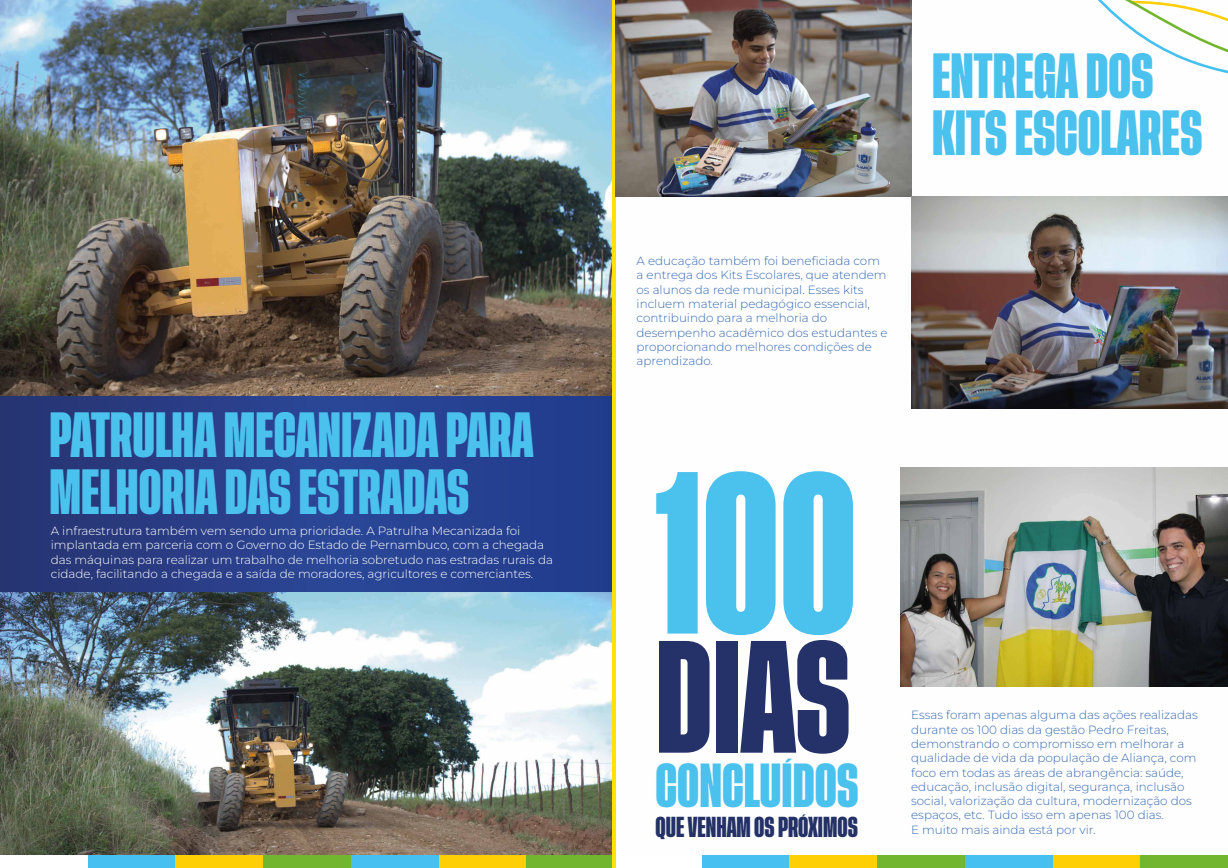
<style>
.page{position:relative;width:1228px;height:868px;background:#fff}
.page>*{position:absolute;margin:0;border:0;box-sizing:border-box;transform-origin:0 0}
.t1{font:700 170.34px "Tusker Grotesk 4700";color:#4bc1ee}
.t2{font:700 118.26px "Tusker Grotesk 4700";color:#253269}
.t3{font:700 47.28px/56.7px "Tusker Grotesk 4700";color:#4bc1ee}
.t4{font:700 46.02px "Tusker Grotesk 4700";color:#4bc1ee}
.t5{font:700 21.38px "Tusker Grotesk 4700";color:#243167}
.t6{font:100 11.94px/14.3px "Montserrat";color:#386cb4}
.t7{font:100 11.94px/14.3px "Montserrat";color:#fefefe}
</style>
<div class="page">
<div style="left:0;top:0;width:614px;height:868px;background:linear-gradient(to right,#2a397b,#26469a)"></div>
<img style="left:0;top:593px;width:612px;height:262px">
<img style="left:0;top:0;width:612px;height:396px">
<div style="left:0;top:855px;width:88px;height:13px;background:#fff"></div>
<div style="left:88px;top:855px;width:87px;height:13px;background:#45c0f0"></div>
<div style="left:175px;top:855px;width:88px;height:13px;background:#ffcf05"></div>
<div style="left:263px;top:855px;width:88px;height:13px;background:#71b62e"></div>
<div style="left:351px;top:855px;width:88px;height:13px;background:#45c0f0"></div>
<div style="left:439px;top:855px;width:87px;height:13px;background:#ffcf05"></div>
<div style="left:526px;top:855px;width:88px;height:13px;background:#71b62e"></div>
<div style="left:701px;top:855px;width:88px;height:13px;background:#45c0f0"></div>
<div style="left:789px;top:855px;width:88px;height:13px;background:#ffcf05"></div>
<div style="left:877px;top:855px;width:88px;height:13px;background:#71b62e"></div>
<div style="left:965px;top:855px;width:87px;height:13px;background:#45c0f0"></div>
<div style="left:1052px;top:855px;width:88px;height:13px;background:#ffcf05"></div>
<div style="left:1140px;top:855px;width:87px;height:13px;background:#71b62e"></div>
<hr style="left:612px;top:0;width:4px;height:868px;background:#fee302">
<svg style="left:1098px;top:0;width:129px;height:73px"></svg>
<img style="left:616px;top:0;width:295px;height:197px">
<img style="left:911px;top:197px;width:316px;height:211px">
<img style="left:900px;top:468px;width:327px;height:218px">
<h3 class="t3" style="left:49px;top:410px;width:485px">PATRULHA MECANIZADA PARA<br>MELHORIA DAS ESTRADAS</h3>
<p class="t7" style="left:51px;top:523px;width:503px">A infraestrutura também vem sendo uma prioridade. A Patrulha Mecanizada foi implantada em parceria com o Governo do Estado de Pernambuco, com a chegada das máquinas para realizar um trabalho de melhoria sobretudo nas estradas rurais da cidade, facilitando a chegada e a saída de moradores, agricultores e comerciantes.</p>
<p class="t6" style="left:636px;top:253px;width:252px">A educação também foi beneficiada com a entrega dos Kits Escolares, que atendem os alunos da rede municipal. Esses kits incluem material pedagógico essencial, contribuindo para a melhoria do desempenho acadêmico dos estudantes e proporcionando melhores condições de aprendizado.</p>
<h3 class="t3" style="left:932px;top:51px;width:272px">ENTREGA DOS<br>KITS ESCOLARES</h3>
<h1 class="t1" style="left:655px;top:454px;width:203px">100</h1>
<h2 class="t2" style="left:655px;top:628px;width:197px">DIAS</h2>
<h3 class="t4" style="left:655px;top:758px;width:205px">CONCLUÍDOS</h3>
<h3 class="t5" style="left:655px;top:815px;width:204px">QUE VENHAM OS PRÓXIMOS</h3>
<p class="t6" style="left:911px;top:708px;width:288px">Essas foram apenas alguma das ações realizadas durante os 100 dias da gestão Pedro Freitas, demonstrando o compromisso em melhorar a qualidade de vida da população de Aliança, com foco em todas as áreas de abrangência: saúde, educação, inclusão digital, segurança, inclusão social, valorização da cultura, modernização dos espaços, etc. Tudo isso em apenas 100 dias.<br>E muito mais ainda está por vir.</p>
</div>
